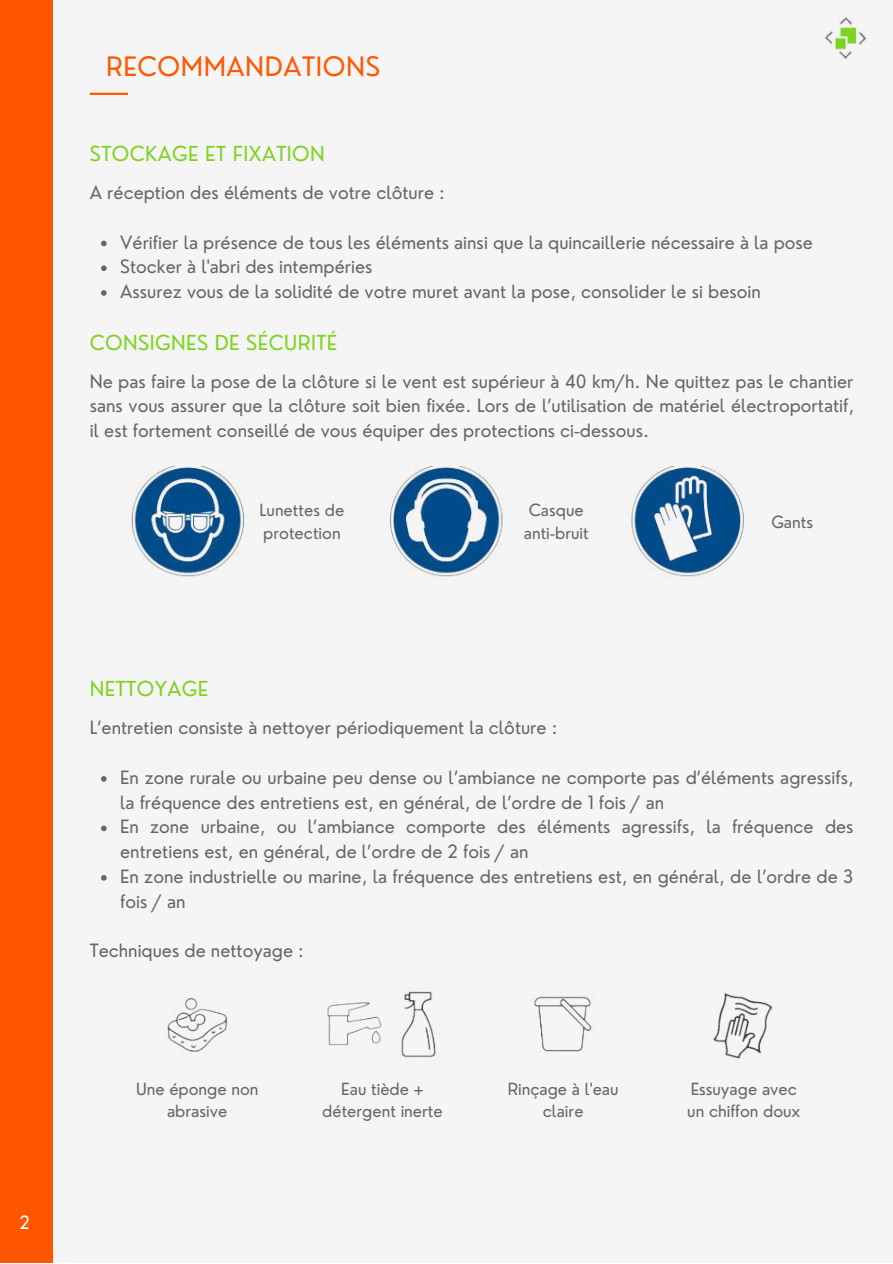
<style>
.page{position:relative;width:893px;height:1264px;background:#fff}
.page>*{position:absolute;margin:0;border:0;box-sizing:border-box;transform-origin:0 0}
.t1{font:26.1px "Nourd";letter-spacing:.02em;color:#ff5803}
.t2{font:20.1px "Nourd";letter-spacing:.02em;color:#7ed321}
.t3{font:17.85px/24.8px "Nourd";color:#666}
.t4{font:17.85px "Nourd";color:#fff}
.t5{font:16.35px/22.5px "Nourd";color:#666;text-align:center}
</style>
<div class="page">
<div style="left:0;top:0;width:892px;height:1262px;background:#f5f5f5"></div>
<div style="left:0;top:0;width:53px;height:1262px;background:#fe5600"></div>
<hr style="left:90px;top:93px;width:38px;height:2px;background:#ff5803">
<img style="left:824px;top:17px;width:43px;height:42px">
<img style="left:131px;top:466px;width:613px;height:112px">
<div style="left:254px;top:496px;width:115px;height:47px;background:#f5f5f5"></div>
<div style="left:506px;top:499px;width:115px;height:48px;background:#f5f5f5"></div>
<img style="left:167px;top:991px;width:607px;height:68px">
<svg style="left:101px;top:241px;width:6px;height:5px"></svg>
<svg style="left:101px;top:265px;width:6px;height:6px"></svg>
<svg style="left:101px;top:290px;width:6px;height:6px"></svg>
<svg style="left:101px;top:776px;width:6px;height:5px"></svg>
<svg style="left:101px;top:825px;width:6px;height:6px"></svg>
<svg style="left:101px;top:875px;width:6px;height:5px"></svg>
<p class="t4" style="left:20px;top:1211px;width:12px">2</p>
<h1 class="t1" style="left:106px;top:51px;width:275px">RECOMMANDATIONS</h1>
<p class="t2" style="left:90px;top:142px;width:236px">STOCKAGE ET FIXATION</p>
<p class="t3" style="left:90px;top:180px;width:357px">A réception des éléments de votre clôture :</p>
<p class="t3" style="left:120px;top:230px;width:694px">Vérifier la présence de tous les éléments ainsi que la quincaillerie nécessaire à la pose<br>Stocker à l'abri des intempéries<br>Assurez vous de la solidité de votre muret avant la pose, consolider le si besoin</p>
<p class="t2" style="left:90px;top:330px;width:249px">CONSIGNES DE SÉCURITÉ</p>
<p class="t3" style="left:90px;top:369px;width:765px;text-align:justify">Ne pas faire la pose de la clôture si le vent est supérieur à 40 km/h. Ne quittez pas le chantier sans vous assurer que la clôture soit bien fixée. Lors de l’utilisation de matériel électroportatif, il est fortement conseillé de vous équiper des protections ci-dessous.</p>
<p class="t5" style="left:259px;top:499px;width:86px;text-align:left">Lunettes de protection</p>
<p class="t5" style="left:524px;top:499px;width:66px">Casque anti-bruit</p>
<p class="t5" style="left:771px;top:510px;width:43px">Gants</p>
<p class="t2" style="left:90px;top:677px;width:120px">NETTOYAGE</p>
<p class="t3" style="left:90px;top:715px;width:469px">L’entretien consiste à nettoyer périodiquement la clôture :</p>
<p class="t3" style="left:120px;top:765px;width:735px">En zone rurale ou urbaine peu dense ou l’ambiance ne comporte pas d’éléments agressifs, la fréquence des entretiens est, en général, de l’ordre de 1 fois / an<br>En zone urbaine, ou l’ambiance comporte des éléments agressifs, la fréquence des entretiens est, en général, de l’ordre de 2 fois / an<br>En zone industrielle ou marine, la fréquence des entretiens est, en général, de l’ordre de 3 fois / an</p>
<p class="t3" style="left:90px;top:938px;width:216px">Techniques de nettoyage :</p>
<p class="t5" style="left:136px;top:1077px;width:124px">Une éponge non abrasive</p>
<p class="t5" style="left:322px;top:1077px;width:122px">Eau tiède + détergent inerte</p>
<p class="t5" style="left:507px;top:1077px;width:112px">Rinçage à l'eau claire</p>
<p class="t5" style="left:687px;top:1077px;width:115px;text-align:left">Essuyage avec un chiffon doux</p>
</div>
